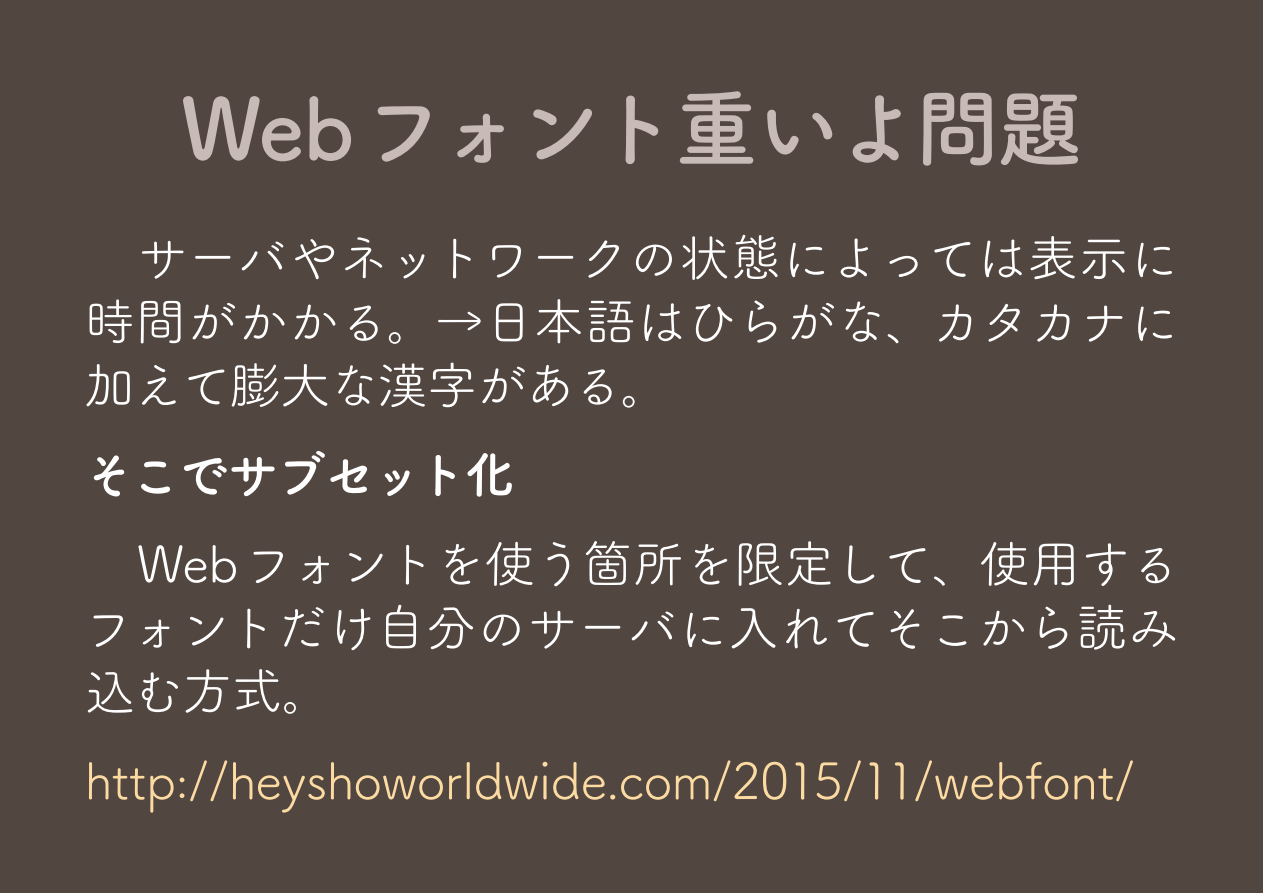
<style>
.page{position:relative;width:1263px;height:893px;background:#524641}
.page>*{position:absolute;margin:0;border:0;box-sizing:border-box;transform-origin:0 0}
.t1{font:700 85.05px "Tsuku A Rd Gothic";letter-spacing:-.06em;color:#c8bab6}
.t2{font:51px/63.8px "Tsuku A Rd Gothic";letter-spacing:-.03em;color:#fff;text-align:justify}
.t3{font:51px "Tsuku A Rd Gothic";letter-spacing:-.025em;color:#fcdba3}
.t4{font:700 51px "Tsuku A Rd Gothic";letter-spacing:-.065em;color:#fff}
</style>
<div class="page">
<h1 class="t1" style="left:181px;top:62px;width:903px">Webフォント重いよ問題</h1>
<p class="t2" style="left:84px;top:223px;width:1097px">　サーバやネットワークの状態によっては表示に時間がかかる。→日本語はひらがな、カタカナに加えて膨大な漢字がある。</p>
<p class="t4" style="left:83px;top:435px;width:434px">そこでサブセット化</p>
<p class="t2" style="left:83px;top:529px;width:1099px">　Webフォントを使う箇所を限定して、使用するフォントだけ自分のサーバに入れてそこから読み込む方式。</p>
<p class="t3" style="left:84px;top:742px;width:1052px">http://heyshoworldwide.com/2015/11/webfont/</p>
</div>
